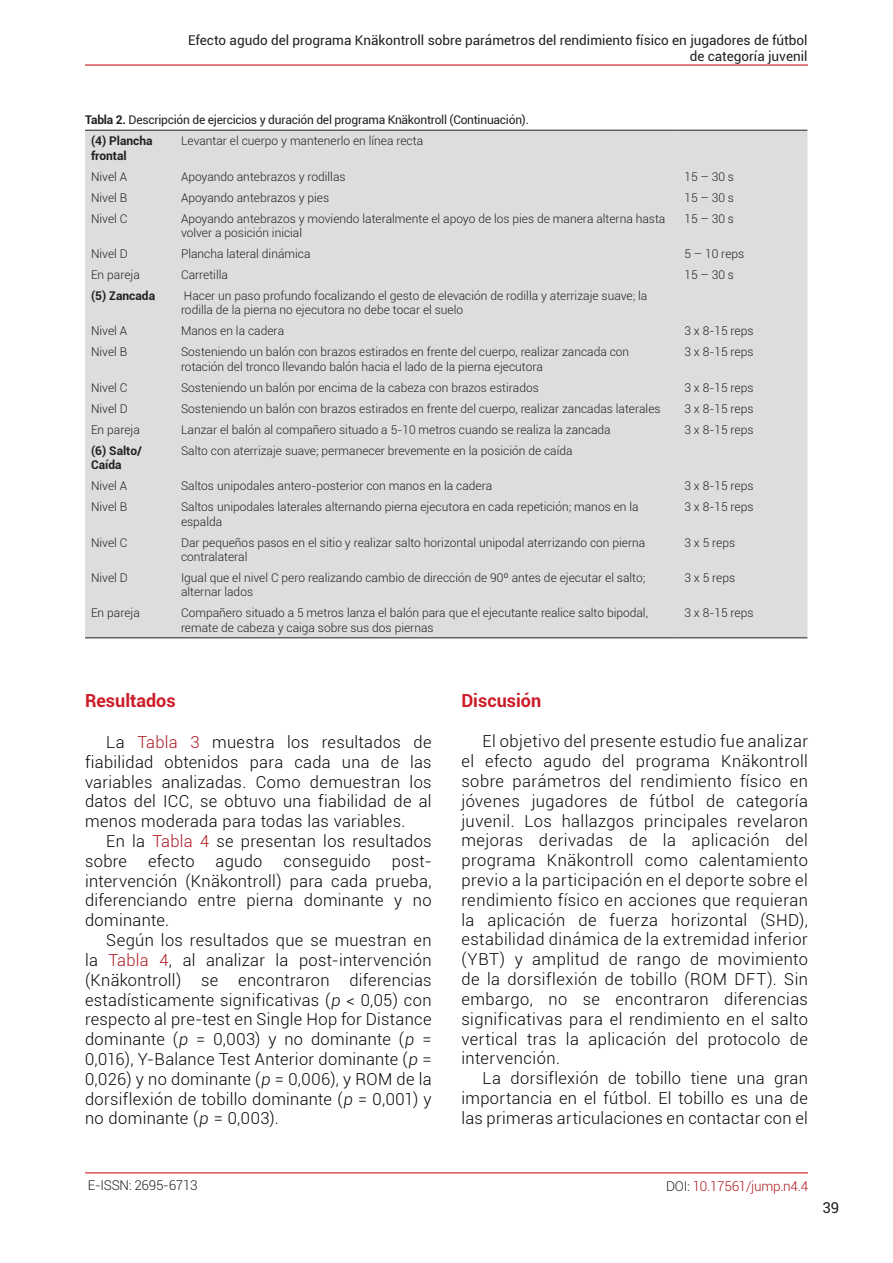
<style>
.page{position:relative;width:893px;height:1263px;background:#fff}
.page>*{position:absolute;margin:0;border:0;box-sizing:border-box;transform-origin:0 0}
.Titulo_de_primer_niv{font:700 18px "Roboto";color:#cc1c28}
.Parrafo_principal{font:300 16.5px/19.8px "Roboto";letter-spacing:.02em;color:#030505;text-align:justify}
.t1{font:15px "Roboto";color:#231f20}
.t2{font:13.5px/16.2px "Roboto";color:#231f20;text-align:right}
.t3{font:300 13.5px "Roboto";letter-spacing:-.02em;color:#ab181f}
.t4{font:300 13.5px "Roboto";letter-spacing:-.02em;color:#231f20}
.Parrafo_principal-2{font:300 12px/14.4px "Roboto";color:#231f20}
.Pie_de_figura{font:12px "Roboto";letter-spacing:-.02em;color:#231f20}
.Parrafo_principal-3{font:700 12px/14.4px "Roboto";color:#231f20}
.s1{font-weight:700}
.s2{color:#ab181f}
.s3{font-style:italic}
.s4{color:#231f20}
</style>
<div class="page">
<hr style="left:85px;top:64px;width:723px;height:2px;background:#cc1c28">
<hr style="left:85px;top:1172px;width:723px;height:1px;background:#cc1c28">
<div style="left:85px;top:131px;width:722px;height:506px;background:#dcdddf"></div>
<hr style="left:85px;top:130px;width:90px;height:1px;background:#231f20">
<hr style="left:175px;top:130px;width:503px;height:1px;background:#231f20">
<hr style="left:678px;top:130px;width:129px;height:1px;background:#231f20">
<hr style="left:85px;top:637px;width:90px;height:1px;background:#231f20">
<hr style="left:175px;top:637px;width:503px;height:1px;background:#231f20">
<hr style="left:678px;top:637px;width:129px;height:1px;background:#231f20">
<p class="t2" style="left:188px;top:31px;width:621px">Efecto agudo del programa Knäkontroll sobre parámetros del rendimiento físico en jugadores de fútbol de categoría juvenil</p>
<p class="Pie_de_figura" style="left:85px;top:111px;width:445px"><span class="s1">Tabla 2.</span> Descripción de ejercicios y duración del programa Knäkontroll (Continuación).</p>
<p class="Parrafo_principal-3" style="left:91px;top:133px;width:63px">(4) Plancha frontal</p>
<p class="Parrafo_principal-2" style="left:181px;top:133px;width:244px">Levantar el cuerpo y mantenerlo en línea recta</p>
<p class="Parrafo_principal-2" style="left:91px;top:169px;width:38px">Nivel A</p>
<p class="Parrafo_principal-2" style="left:181px;top:169px;width:166px">Apoyando antebrazos y rodillas</p>
<p class="Parrafo_principal-2" style="left:684px;top:169px;width:51px">15 – 30 s</p>
<p class="Parrafo_principal-2" style="left:91px;top:190px;width:38px">Nivel B</p>
<p class="Parrafo_principal-2" style="left:181px;top:190px;width:150px">Apoyando antebrazos y pies</p>
<p class="Parrafo_principal-2" style="left:684px;top:190px;width:51px">15 – 30 s</p>
<p class="Parrafo_principal-2" style="left:91px;top:211px;width:38px">Nivel C</p>
<p class="Parrafo_principal-2" style="left:181px;top:211px;width:486px">Apoyando antebrazos y moviendo lateralmente el apoyo de los pies de manera alterna hasta volver a posición inicial</p>
<p class="Parrafo_principal-2" style="left:684px;top:211px;width:51px">15 – 30 s</p>
<p class="Parrafo_principal-2" style="left:91px;top:246px;width:38px">Nivel D</p>
<p class="Parrafo_principal-2" style="left:181px;top:246px;width:131px">Plancha lateral dinámica</p>
<p class="Parrafo_principal-2" style="left:684px;top:246px;width:61px">5 – 10 reps</p>
<p class="Parrafo_principal-2" style="left:91px;top:267px;width:50px">En pareja</p>
<p class="Parrafo_principal-2" style="left:181px;top:267px;width:48px">Carretilla</p>
<p class="Parrafo_principal-2" style="left:684px;top:267px;width:51px">15 – 30 s</p>
<p class="Parrafo_principal-3" style="left:91px;top:288px;width:66px">(5) Zancada</p>
<p class="Parrafo_principal-2" style="left:181px;top:288px;width:468px">Hacer un paso profundo focalizando el gesto de elevación de rodilla y aterrizaje suave; la rodilla de la pierna no ejecutora no debe tocar el suelo</p>
<p class="Parrafo_principal-2" style="left:91px;top:324px;width:38px">Nivel A</p>
<p class="Parrafo_principal-2" style="left:181px;top:324px;width:105px">Manos en la cadera</p>
<p class="Parrafo_principal-2" style="left:684px;top:324px;width:71px">3 x 8-15 reps</p>
<p class="Parrafo_principal-2" style="left:91px;top:345px;width:38px">Nivel B</p>
<p class="Parrafo_principal-2" style="left:181px;top:345px;width:450px">Sosteniendo un balón con brazos estirados en frente del cuerpo, realizar zancada con rotación del tronco llevando balón hacia el lado de la pierna ejecutora</p>
<p class="Parrafo_principal-2" style="left:684px;top:345px;width:71px">3 x 8-15 reps</p>
<p class="Parrafo_principal-2" style="left:91px;top:380px;width:38px">Nivel C</p>
<p class="Parrafo_principal-2" style="left:181px;top:380px;width:359px">Sosteniendo un balón por encima de la cabeza con brazos estirados</p>
<p class="Parrafo_principal-2" style="left:684px;top:380px;width:71px">3 x 8-15 reps</p>
<p class="Parrafo_principal-2" style="left:91px;top:401px;width:38px">Nivel D</p>
<p class="Parrafo_principal-2" style="left:181px;top:401px;width:481px">Sosteniendo un balón con brazos estirados en frente del cuerpo, realizar zancadas laterales</p>
<p class="Parrafo_principal-2" style="left:684px;top:401px;width:71px">3 x 8-15 reps</p>
<p class="Parrafo_principal-2" style="left:91px;top:422px;width:50px">En pareja</p>
<p class="Parrafo_principal-2" style="left:181px;top:422px;width:431px">Lanzar el balón al compañero situado a 5-10 metros cuando se realiza la zancada</p>
<p class="Parrafo_principal-2" style="left:684px;top:422px;width:71px">3 x 8-15 reps</p>
<p class="Parrafo_principal-3" style="left:91px;top:443px;width:53px">(6) Salto/<br>Caída</p>
<p class="Parrafo_principal-2" style="left:181px;top:443px;width:393px">Salto con aterrizaje suave; permanecer brevemente en la posición de caída</p>
<p class="Parrafo_principal-2" style="left:91px;top:478px;width:38px">Nivel A</p>
<p class="Parrafo_principal-2" style="left:181px;top:478px;width:313px">Saltos unipodales antero-posterior con manos en la cadera</p>
<p class="Parrafo_principal-2" style="left:684px;top:478px;width:71px">3 x 8-15 reps</p>
<p class="Parrafo_principal-2" style="left:91px;top:499px;width:38px">Nivel B</p>
<p class="Parrafo_principal-2" style="left:181px;top:499px;width:459px">Saltos unipodales laterales alternando pierna ejecutora en cada repetición; manos en la espalda</p>
<p class="Parrafo_principal-2" style="left:684px;top:499px;width:71px">3 x 8-15 reps</p>
<p class="Parrafo_principal-2" style="left:91px;top:535px;width:38px">Nivel C</p>
<p class="Parrafo_principal-2" style="left:181px;top:535px;width:466px">Dar pequeños pasos en el sitio y realizar salto horizontal unipodal aterrizando con pierna contralateral</p>
<p class="Parrafo_principal-2" style="left:684px;top:535px;width:52px">3 x 5 reps</p>
<p class="Parrafo_principal-2" style="left:91px;top:570px;width:38px">Nivel D</p>
<p class="Parrafo_principal-2" style="left:181px;top:570px;width:466px">Igual que el nivel C pero realizando cambio de dirección de 90º antes de ejecutar el salto; alternar lados</p>
<p class="Parrafo_principal-2" style="left:684px;top:570px;width:52px">3 x 5 reps</p>
<p class="Parrafo_principal-2" style="left:91px;top:606px;width:50px">En pareja</p>
<p class="Parrafo_principal-2" style="left:181px;top:606px;width:468px">Compañero situado a 5 metros lanza el balón para que el ejecutante realice salto bipodal, remate de cabeza y caiga sobre sus dos piernas</p>
<p class="Parrafo_principal-2" style="left:684px;top:606px;width:71px">3 x 8-15 reps</p>
<p class="Titulo_de_primer_niv" style="left:85px;top:687px;width:92px">Resultados</p>
<p class="Parrafo_principal" style="left:85px;top:732px;width:348px;text-indent:21px">La <span class="s2">Tabla 3</span> muestra los resultados de fiabilidad obtenidos para cada una de las variables analizadas. Como demuestran los datos del ICC, se obtuvo una fiabilidad de al menos moderada para todas las variables.</p>
<p class="Parrafo_principal" style="left:85px;top:831px;width:348px;text-indent:21px">En la <span class="s2">Tabla 4</span> se presentan los resultados sobre</p>
<p class="Parrafo_principal" style="left:148px;top:850px;width:48px">efecto</p>
<p class="Parrafo_principal" style="left:216px;top:850px;width:48px">agudo</p>
<p class="Parrafo_principal" style="left:283px;top:850px;width:89px">conseguido</p>
<p class="Parrafo_principal" style="left:85px;top:850px;width:348px;text-indent:307px">post&shy;intervención (Knäkontroll) para cada prueba, diferenciando entre pierna dominante y no dominante.</p>
<p class="Parrafo_principal" style="left:85px;top:930px;width:348px;text-indent:21px">Según los resultados que se muestran en la <span class="s2">Tabla 4</span>, al analizar la post-intervención (Knäkontroll) se encontraron diferencias estadísticamente significativas (<span class="s3">p</span> &lt; 0,05) con respecto al pre-test en Single Hop for Distance dominante (<span class="s3">p</span> = 0,003) y no dominante (<span class="s3">p</span> = 0,016), Y-Balance Test Anterior dominante (<span class="s3">p</span> = 0,026) y no dominante (<span class="s3">p</span> = 0,006), y ROM de la dorsiflexión de tobillo dominante (<span class="s3">p</span> = 0,001) y no dominante (<span class="s3">p</span> = 0,003).</p>
<p class="Titulo_de_primer_niv" style="left:461px;top:687px;width:81px">Discusión</p>
<p class="Parrafo_principal" style="left:461px;top:731px;width:348px;text-indent:21px">El objetivo del presente estudio fue analizar el efecto agudo del programa Knäkontroll sobre parámetros del rendimiento físico en jóvenes jugadores de fútbol de categoría juvenil. Los hallazgos principales revelaron mejoras derivadas de la aplicación del programa Knäkontroll como calentamiento previo a la participación en el deporte sobre el rendimiento físico en acciones que requieran la aplicación de fuerza horizontal (SHD), estabilidad dinámica de la extremidad inferior (YBT) y amplitud de rango de movimiento de la dorsiflexión de tobillo (ROM DFT). Sin embargo, no se encontraron diferencias significativas para el rendimiento en el salto vertical tras la aplicación del protocolo de intervención.</p>
<p class="Parrafo_principal" style="left:461px;top:1068px;width:348px;text-indent:21px">La dorsiflexión de tobillo tiene una gran importancia en el fútbol. El tobillo es una de las primeras articulaciones en contactar con el</p>
<p class="t4" style="left:88px;top:1176px;width:111px">E-ISSN: 2695-6713</p>
<p class="t3" style="left:666px;top:1176px;width:144px"><span class="s4">DOI:</span> 10.17561/jump.n4.4</p>
<p class="t1" style="left:822px;top:1197px;width:18px">39</p>
</div>
